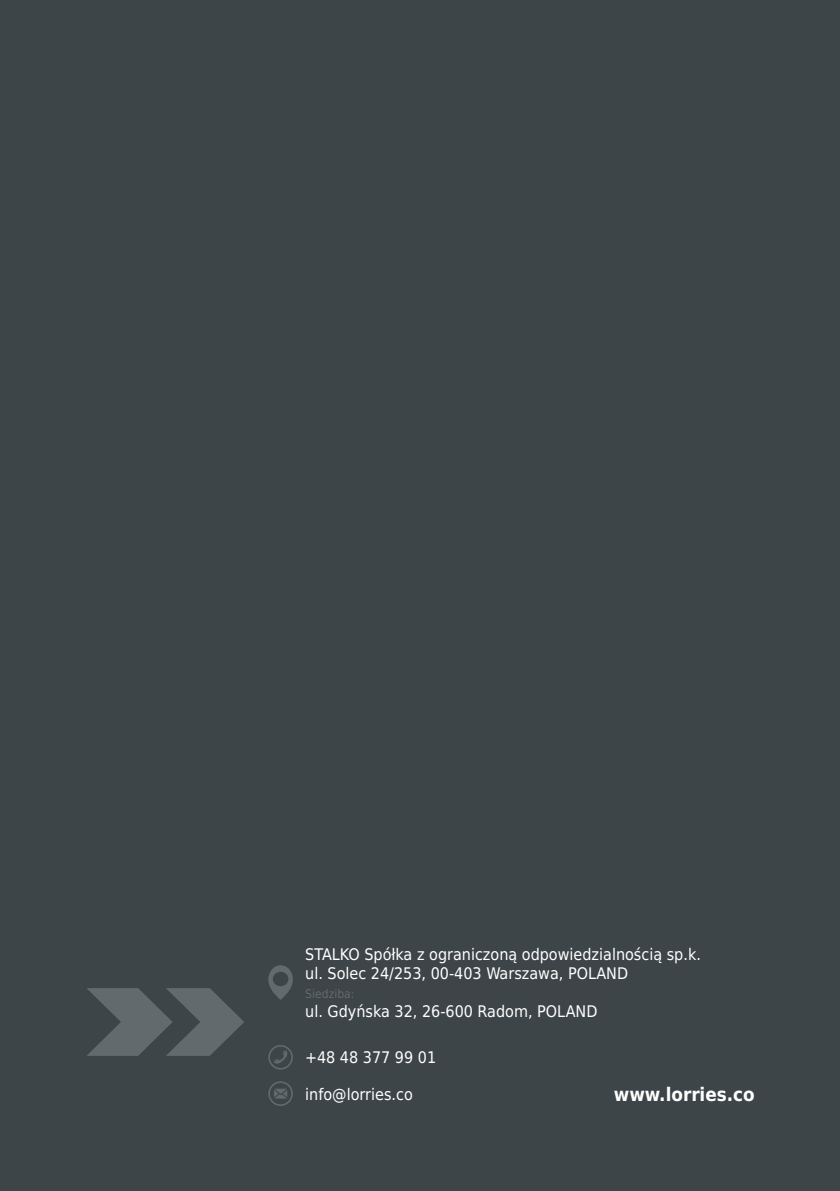
<style>
.page{position:relative;width:840px;height:1191px;background:#fff}
.page>*{position:absolute;margin:0;border:0;box-sizing:border-box;transform-origin:0 0}
.t1{font:700 18.8px "DejaVu Sans Condensed";color:#fff}
.t2{font:16px/19.2px "DejaVu Sans Condensed";color:#fff}
.t3{font:12px "DejaVu Sans Condensed";color:#626a6e}
</style>
<div class="page">
<div style="left:0;top:0;width:839px;height:1191px;background:#3d4548"></div>
<svg style="left:87px;top:988px;width:157px;height:67px"></svg>
<svg style="left:268px;top:965px;width:25px;height:35px"></svg>
<svg style="left:268px;top:1045px;width:25px;height:24px"></svg>
<svg style="left:268px;top:1081px;width:25px;height:25px"></svg>
<p class="t2" style="left:305px;top:944px;width:397px">STALKO Spółka z ograniczoną odpowiedzialnością sp.k. ul. Solec 24/253, 00-403 Warszawa, POLAND</p>
<p class="t3" style="left:305px;top:983px;width:51px">Siedziba:</p>
<p class="t2" style="left:305px;top:1001px;width:293px">ul. Gdyńska 32, 26-600 Radom, POLAND</p>
<p class="t2" style="left:305px;top:1047px;width:133px">+48 48 377 99 01</p>
<p class="t2" style="left:305px;top:1084px;width:109px">info@lorries.co</p>
<p class="t1" style="left:613px;top:1078px;width:142px">www.lorries.co</p>
</div>
